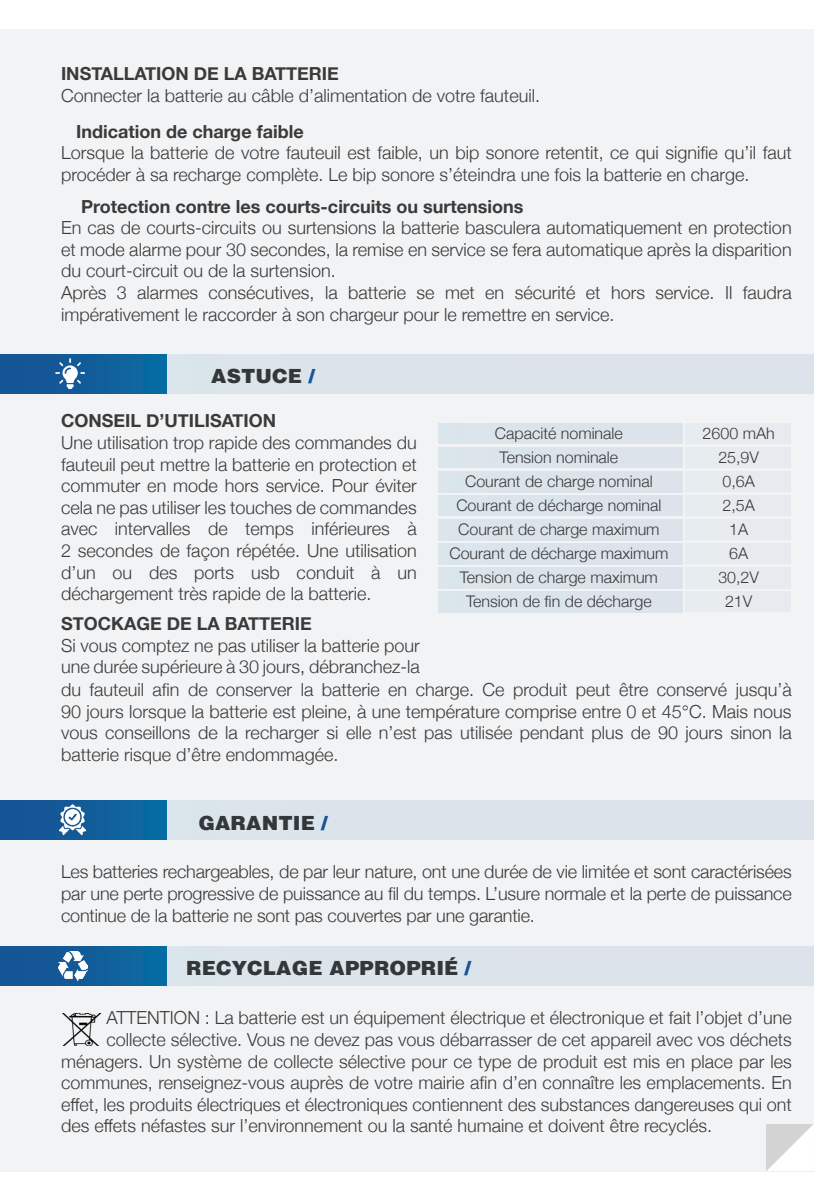
<style>
.page{position:relative;width:840px;height:1191px;background:#fff}
.page>*{position:absolute;margin:0;border:0;box-sizing:border-box;transform-origin:0 0}
.t1{font:900 20px "Helvetica";color:#33373a}
.t2{font:300 18px/21.6px "Helvetica Neue";color:#3b3a3b}
.t3{font:700 18px "Helvetica Neue";color:#3b3a3b}
.t4{font:300 16px "Helvetica Neue";color:#3b3a3b}
.s1{color:#145595}
</style>
<div class="page">
<div style="left:0;top:29px;width:813px;height:1142px;background:#f2f3f4"></div>
<svg style="left:766px;top:1124px;width:47px;height:47px"></svg>
<div style="left:0;top:355px;width:166px;height:39px;background:#105c99"></div>
<div style="left:152px;top:355px;width:661px;height:39px;background:#dbe4ea"></div>
<svg style="left:55px;top:358px;width:30px;height:31px"></svg>
<div style="left:0;top:801px;width:166px;height:39px;background:#105e9a"></div>
<div style="left:152px;top:801px;width:661px;height:39px;background:#dbe4ea"></div>
<img style="left:62px;top:1013px;width:40px;height:32px">
<div style="left:0;top:946px;width:166px;height:39px;background:#105c99"></div>
<div style="left:152px;top:946px;width:661px;height:39px;background:#dbe4ea"></div>
<img style="left:48px;top:800px;width:49px;height:36px">
<img style="left:58px;top:951px;width:30px;height:29px">
<div style="left:438px;top:423px;width:243px;height:21px;background:#dbe4eb"></div>
<div style="left:685px;top:423px;width:104px;height:20px;background:#e7ebef"></div>
<div style="left:438px;top:447px;width:243px;height:21px;background:#dbe4eb"></div>
<div style="left:685px;top:447px;width:104px;height:20px;background:#e7ebef"></div>
<div style="left:438px;top:471px;width:243px;height:21px;background:#dbe4eb"></div>
<div style="left:685px;top:471px;width:104px;height:21px;background:#e7ebef"></div>
<div style="left:438px;top:495px;width:243px;height:21px;background:#dbe4eb"></div>
<div style="left:685px;top:495px;width:104px;height:21px;background:#e7ebef"></div>
<div style="left:438px;top:520px;width:243px;height:20px;background:#dbe4eb"></div>
<div style="left:685px;top:519px;width:104px;height:21px;background:#e7ebef"></div>
<div style="left:438px;top:543px;width:243px;height:21px;background:#dbe4eb"></div>
<div style="left:685px;top:543px;width:104px;height:21px;background:#e7ebef"></div>
<div style="left:438px;top:568px;width:243px;height:20px;background:#dbe4eb"></div>
<div style="left:685px;top:567px;width:104px;height:21px;background:#e7ebef"></div>
<div style="left:438px;top:592px;width:243px;height:20px;background:#dbe4eb"></div>
<div style="left:685px;top:591px;width:104px;height:21px;background:#e7ebef"></div>
<p class="t3" style="left:61px;top:60px;width:279px">INSTALLATION DE LA BATTERIE</p>
<p class="t2" style="left:61px;top:83px;width:480px">Connecter la batterie au câble d’alimentation de votre fauteuil.</p>
<p class="t3" style="left:76px;top:117px;width:229px">Indication de charge faible</p>
<p class="t2" style="left:61px;top:141px;width:731px">Lorsque la batterie de votre fauteuil est faible, un bip sonore retentit, ce qui signifie qu’il faut procéder à sa recharge complète. Le bip sonore s’éteindra une fois la batterie en charge.</p>
<p class="t3" style="left:81px;top:192px;width:443px">Protection contre les courts-circuits ou surtensions</p>
<p class="t2" style="left:61px;top:216px;width:732px">En cas de courts-circuits ou surtensions la batterie basculera automatiquement en protection et mode alarme pour 30 secondes, la remise en service se fera automatique après la disparition du court-circuit ou de la surtension.<br>Après 3 alarmes consécutives, la batterie se met en sécurité et hors service. Il faudra impérativement le raccorder à son chargeur pour le remettre en service.</p>
<p class="t1" style="left:211px;top:364px;width:105px">ASTUCE <span class="s1">/</span></p>
<p class="t3" style="left:61px;top:407px;width:216px">CONSEIL D’UTILISATION</p>
<p class="t2" style="left:61px;top:430px;width:357px;text-align:justify">Une utilisation trop rapide des commandes du fauteuil peut mettre la batterie en protection et commuter en mode hors service. Pour éviter cela ne pas utiliser les touches de commandes avec intervalles de temps inférieures à 2 secondes de façon répétée. Une utilisation d’un ou des ports usb conduit à un déchargement très rapide de la batterie.</p>
<p class="t4" style="left:494px;top:420px;width:129px">Capacité nominale</p>
<p class="t4" style="left:702px;top:420px;width:74px">2600 mAh</p>
<p class="t4" style="left:499px;top:444px;width:120px">Tension nominale</p>
<p class="t4" style="left:718px;top:444px;width:42px">25,9V</p>
<p class="t4" style="left:465px;top:468px;width:189px">Courant de charge nominal</p>
<p class="t4" style="left:722px;top:468px;width:34px">0,6A</p>
<p class="t4" style="left:456px;top:492px;width:206px">Courant de décharge nominal</p>
<p class="t4" style="left:722px;top:492px;width:34px">2,5A</p>
<p class="t4" style="left:458px;top:516px;width:203px">Courant de charge maximum</p>
<p class="t4" style="left:728px;top:516px;width:20px">1A</p>
<p class="t4" style="left:449px;top:540px;width:220px">Courant de décharge maximum</p>
<p class="t4" style="left:728px;top:540px;width:20px">6A</p>
<p class="t4" style="left:459px;top:564px;width:199px">Tension de charge maximum</p>
<p class="t4" style="left:718px;top:564px;width:42px">30,2V</p>
<p class="t4" style="left:466px;top:588px;width:187px">Tension de fin de décharge</p>
<p class="t4" style="left:724px;top:588px;width:29px">21V</p>
<p class="t3" style="left:61px;top:609px;width:252px">STOCKAGE DE LA BATTERIE</p>
<p class="t2" style="left:61px;top:633px;width:732px">Si vous comptez ne pas utiliser la batterie pour<br>une durée supérieure à 30 jours, débranchez-la<br>du fauteuil afin de conserver la batterie en charge. Ce produit peut être conservé jusqu’à 90 jours lorsque la batterie est pleine, à une température comprise entre 0 et 45°C. Mais nous vous conseillons de la recharger si elle n’est pas utilisée pendant plus de 90 jours sinon la batterie risque d’être endommagée.</p>
<p class="t1" style="left:198px;top:810px;width:130px">GARANTIE <span class="s1">/</span></p>
<p class="t2" style="left:61px;top:860px;width:731px;text-align:justify">Les batteries rechargeables, de par leur nature, ont une durée de vie limitée et sont caractérisées par une perte progressive de puissance au fil du temps. L’usure normale et la perte de puissance continue de la batterie ne sont pas couvertes par une garantie.</p>
<p class="t1" style="left:186px;top:955px;width:286px">RECYCLAGE APPROPRIÉ <span class="s1">/</span></p>
<p class="t2" style="left:106px;top:1005px;width:686px">ATTENTION : La batterie est un équipement électrique et électronique et fait l’objet d’une</p>
<p class="t2" style="left:106px;top:1027px;width:686px">collecte sélective. Vous ne devez pas vous débarrasser de cet appareil avec vos déchets</p>
<p class="t2" style="left:61px;top:1049px;width:731px">ménagers. Un système de collecte sélective pour ce type de produit est mis en place par les</p>
<p class="t2" style="left:61px;top:1070px;width:731px">communes, renseignez-vous auprès de votre mairie afin d’en connaître les emplacements. En</p>
<p class="t2" style="left:61px;top:1092px;width:731px">effet, les produits électriques et électroniques contiennent des substances dangereuses qui ont</p>
<p class="t2" style="left:61px;top:1113px;width:652px">des effets néfastes sur l’environnement ou la santé humaine et doivent être recyclés.</p>
</div>
